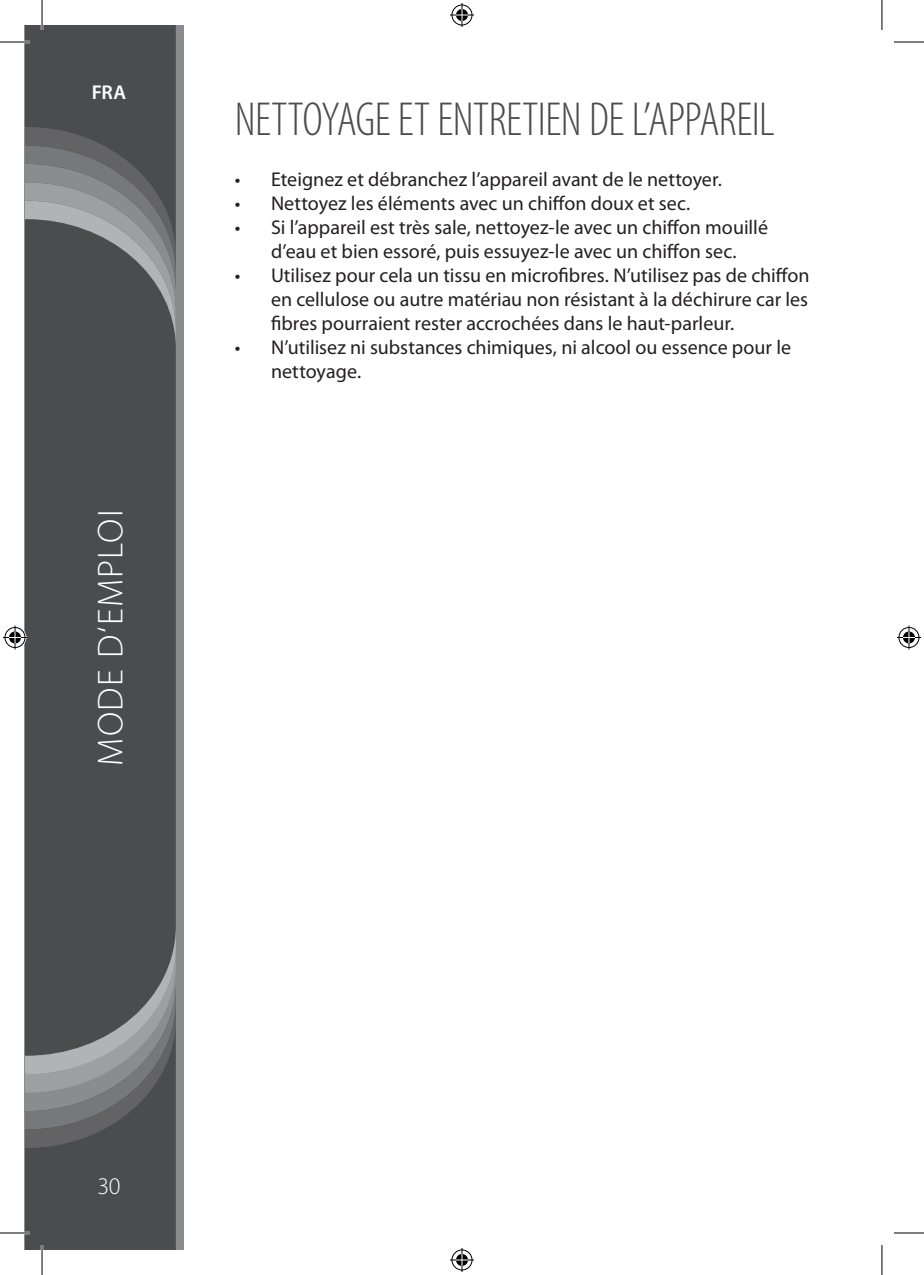
<style>
.page{position:relative;width:924px;height:1275px;background:#fff}
.page>*{position:absolute;margin:0;border:0;box-sizing:border-box;transform-origin:0 0}
.t1{font:300 condensed 48px "Myriad Pro";letter-spacing:-.01em;color:#4b4c4d}
.t2{font:300 36px "Myriad Pro";letter-spacing:.04em;color:#fff}
.t3{font:300 24px "Myriad Pro";color:#fff}
.t4{font:20px/24px "Myriad Pro";color:#231f20;text-align:center}
.t5{font:600 20px "Myriad Pro";color:#fff}
</style>
<div class="page">
<div style="left:25px;top:25px;width:159px;height:1225px;background:#8a8c8f"></div>
<div style="left:25px;top:349px;width:151px;height:577px;background:#4b4c4d"></div>
<svg style="left:25px;top:25px;width:151px;height:324px;background:#5c5d5f"></svg>
<svg style="left:25px;top:926px;width:151px;height:324px;background:#5c5e5f"></svg>
<hr style="left:0;top:41px;width:30px;height:2px;background:#fff">
<hr style="left:0;top:1231px;width:30px;height:3px;background:#fff">
<hr style="left:41px;top:0;width:2px;height:30px;background:#fff">
<hr style="left:41px;top:1245px;width:2px;height:30px;background:#fff">
<hr style="left:0;top:42px;width:30px;height:1px;background:#000">
<hr style="left:893px;top:42px;width:30px;height:1px;background:#000">
<hr style="left:0;top:1232px;width:30px;height:1px;background:#000">
<hr style="left:893px;top:1232px;width:30px;height:1px;background:#000">
<hr style="left:42px;top:0;width:1px;height:30px;background:#000">
<hr style="left:42px;top:1245px;width:1px;height:30px;background:#000">
<hr style="left:881px;top:0;width:1px;height:30px;background:#000">
<hr style="left:881px;top:1245px;width:1px;height:30px;background:#000">
<svg style="left:450px;top:3px;width:24px;height:24px"></svg>
<svg style="left:450px;top:1248px;width:24px;height:24px"></svg>
<svg style="left:3px;top:625px;width:24px;height:24px"></svg>
<svg style="left:897px;top:625px;width:23px;height:24px"></svg>
<p class="t5" style="left:92px;top:79px;width:36px">FRA</p>
<h2 class="t2" style="left:91px;top:765px;width:258px;rotate:-90deg">Mode d‘emploi</h2>
<h1 class="t1" style="left:235px;top:93px;width:541px">NETTOYAGE ET ENTRETIEN DE L’APPAREIL</h1>
<p class="t4" style="left:235px;top:167px;width:486px">• Eteignez et débranchez l’appareil avant de le nettoyer.</p>
<p class="t4" style="left:235px;top:191px;width:455px">• Nettoyez les éléments avec un chiffon doux et sec.</p>
<p class="t4" style="left:235px;top:215px;width:534px">• Si l’appareil est très sale, nettoyez-le avec un chiffon mouillé d’eau et bien essoré, puis essuyez-le avec un chiffon sec.</p>
<p class="t4" style="left:271px;top:263px;width:540px;text-align:justify;text-indent:-36px">• Utilisez pour cela un tissu en microfibres. N’utilisez pas de chiffon en cellulose ou autre matériau non résistant à la déchirure car les fibres pourraient rester accrochées dans le haut-parleur.</p>
<p class="t4" style="left:271px;top:335px;width:521px;text-align:left;text-indent:-36px">• N’utilisez ni substances chimiques, ni alcool ou essence pour le nettoyage.</p>
<p class="t3" style="left:97px;top:1173px;width:24px">30</p>
</div>
